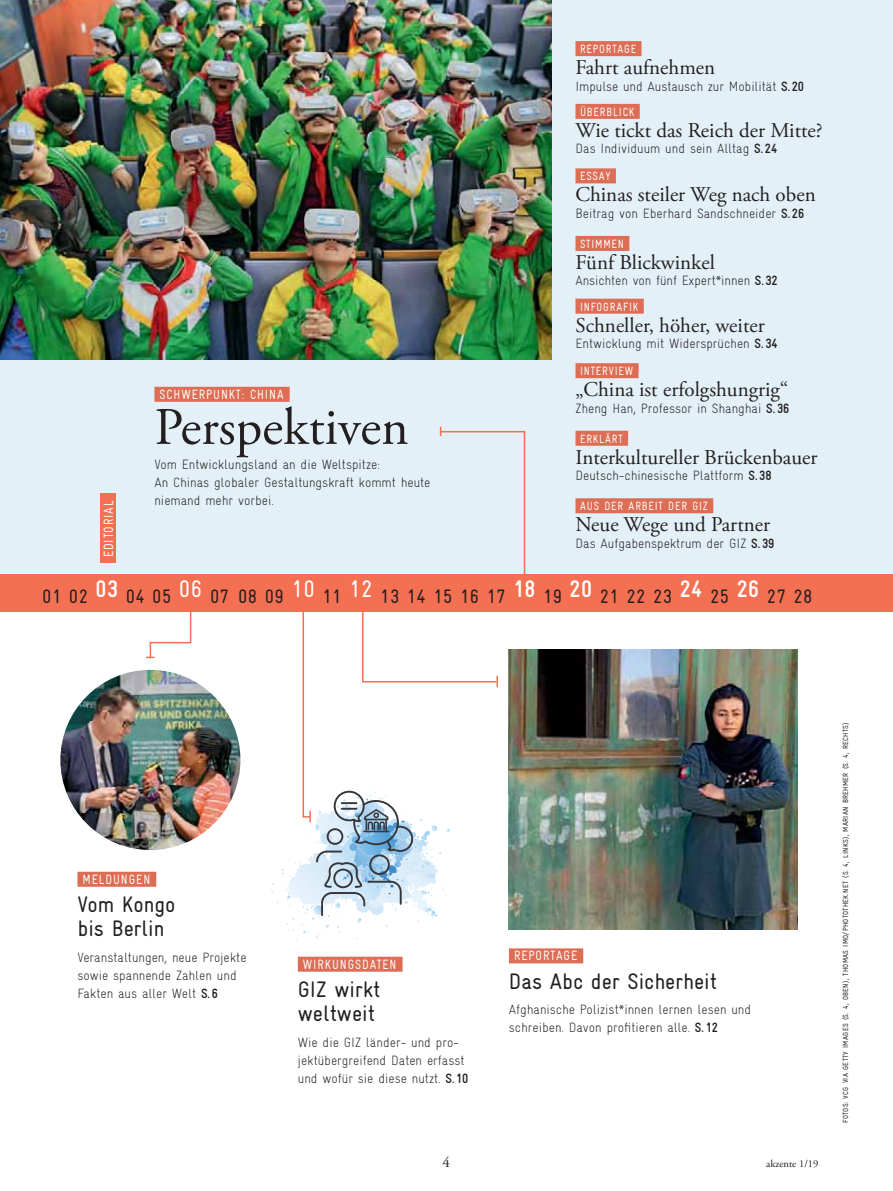
<style>
.page{position:relative;width:893px;height:1191px;background:#fff}
.page>*{position:absolute;margin:0;border:0;box-sizing:border-box;transform-origin:0 0}
.t1{font:52.5px "Adobe Garamond Pro";color:#231f20}
.t2{font:22.5px/24px "Gravur Condensed Reg CE";color:#231f20}
.t3{font:21px "Adobe Garamond Pro";color:#231f20}
.t4{font:19.5px "Gravur Condensed Reg CE";letter-spacing:.02em;color:#231f20}
.t5{font:15px "Adobe Garamond Pro";color:#231f20}
.t6{font:13.5px/18px "Gravur Condensed Light CE";color:#231f20}
.t7{font:13.5px "Gravur Condensed Reg CE";letter-spacing:.075em;color:#fff;scale:.9 1}
.t8{font:12px "Gravur Condensed Reg CE";letter-spacing:.075em;color:#fff;scale:.9 1}
.t9{font:10.5px "Adobe Garamond Pro";color:#231f20}
.t10{font:7.5px "Gravur Condensed Reg CE";letter-spacing:.04em;color:#231f20}
.s1{font-family:"Gravur Condensed Bold CE"}
</style>
<div class="page">
<div style="left:0;top:0;width:893px;height:583px;background:#e3f0f7"></div>
<div style="left:77px;top:871px;width:79px;height:15px;background:#dd6d54"></div>
<div style="left:298px;top:956px;width:105px;height:15px;background:#dd6d54"></div>
<img style="left:0;top:0;width:551px;height:359px">
<div style="left:0;top:574px;width:893px;height:37px;background:#f37052"></div>
<div style="left:154px;top:387px;width:136px;height:15px;background:#dd6d54"></div>
<div style="left:575px;top:41px;width:67px;height:15px;background:#dd6d54"></div>
<div style="left:575px;top:104px;width:65px;height:15px;background:#dd6d54"></div>
<div style="left:575px;top:168px;width:41px;height:15px;background:#dd6d54"></div>
<div style="left:575px;top:236px;width:54px;height:15px;background:#dd6d54"></div>
<div style="left:575px;top:299px;width:69px;height:15px;background:#dd6d54"></div>
<div style="left:575px;top:363px;width:64px;height:15px;background:#dd6d54"></div>
<div style="left:575px;top:431px;width:53px;height:15px;background:#dd6d54"></div>
<div style="left:575px;top:498px;width:138px;height:15px;background:#dd6d54"></div>
<img style="left:60px;top:670px;width:180px;height:180px;border-radius:50%">
<img style="left:509px;top:649px;width:289px;height:280px">
<div style="left:509px;top:948px;width:74px;height:15px;background:#dd6d54"></div>
<div style="left:101px;top:493px;width:15px;height:69px;background:#f37052"></div>
<svg style="left:146px;top:611px;width:46px;height:48px"></svg>
<svg style="left:271px;top:611px;width:227px;height:328px"></svg>
<svg style="left:439px;top:427px;width:87px;height:147px"></svg>
<p class="t7" style="left:103px;top:557px;width:65px;rotate:-90deg">EDITORIAL</p>
<p class="t7" style="left:160px;top:389px;width:139px">SCHWERPUNKT: CHINA</p>
<h1 class="t1" style="left:154px;top:406px;width:256px">Perspektiven</h1>
<p class="t6" style="left:154px;top:457px;width:278px">Vom Entwicklungsland an die Weltspitze:<br>An Chinas globaler Gestaltungskraft kommt heute niemand mehr vorbei.</p>
<p class="t8" style="left:580px;top:45px;width:64px">REPORTAGE</p>
<h3 class="t3" style="left:575px;top:59px;width:141px">Fahrt aufnehmen</h3>
<p class="t6" style="left:575px;top:78px;width:230px">Impulse und Austausch zur Mobilität <span class="s1">S. 20</span></p>
<p class="t8" style="left:580px;top:107px;width:62px">ÜBERBLICK</p>
<h3 class="t3" style="left:575px;top:122px;width:249px">Wie tickt das Reich der Mitte?</h3>
<p class="t6" style="left:575px;top:141px;width:203px">Das Individuum und sein Alltag <span class="s1">S. 24</span></p>
<p class="t8" style="left:580px;top:172px;width:35px">ESSAY</p>
<h3 class="t3" style="left:575px;top:186px;width:242px">Chinas steiler Weg nach oben</h3>
<p class="t6" style="left:575px;top:206px;width:230px">Beitrag von Eberhard Sandschneider <span class="s1">S. 26</span></p>
<p class="t8" style="left:580px;top:239px;width:50px">STIMMEN</p>
<h3 class="t3" style="left:575px;top:254px;width:141px">Fünf Blickwinkel</h3>
<p class="t6" style="left:575px;top:273px;width:204px">Ansichten von fünf Expert*innen <span class="s1">S. 32</span></p>
<p class="t8" style="left:580px;top:302px;width:66px">INFOGRAFIK</p>
<h3 class="t3" style="left:575px;top:316px;width:191px">Schneller, höher, weiter</h3>
<p class="t6" style="left:575px;top:336px;width:204px">Entwicklung mit Widersprüchen <span class="s1">S. 34</span></p>
<p class="t8" style="left:580px;top:366px;width:61px">INTERVIEW</p>
<h3 class="t3" style="left:575px;top:381px;width:214px">„China ist erfolgshungrig“</h3>
<p class="t6" style="left:575px;top:400px;width:215px">Zheng Han, Professor in Shanghai <span class="s1">S. 36</span></p>
<p class="t8" style="left:580px;top:434px;width:49px">ERKLÄRT</p>
<h3 class="t3" style="left:575px;top:448px;width:243px">Interkultureller Brückenbauer</h3>
<p class="t6" style="left:575px;top:468px;width:198px">Deutsch-chinesische Plattform <span class="s1">S. 38</span></p>
<p class="t8" style="left:580px;top:501px;width:144px">AUS DER ARBEIT DER GIZ</p>
<h3 class="t3" style="left:575px;top:516px;width:196px">Neue Wege und Partner</h3>
<p class="t6" style="left:575px;top:535px;width:200px">Das Aufgabenspektrum der GIZ <span class="s1">S. 39</span></p>
<h3 class="t4" style="left:42px;top:589px;width:772px">01 02 <sup>03</sup> 04 05 <sup>06</sup> 07 08 09 <sup>10</sup> 11 <sup>12</sup> 13 14 15 16 17 <sup>18</sup> 19 <sup>20</sup> 21 22 23 <sup>24</sup> 25 <sup>26</sup> 27 28</h3>
<p class="t7" style="left:83px;top:874px;width:77px">MELDUNGEN</p>
<h2 class="t2" style="left:77px;top:894px;width:99px">Vom Kongo bis Berlin</h2>
<p class="t6" style="left:77px;top:949px;width:171px">Veranstaltungen, neue Projekte sowie spannende Zahlen und<br>Fakten aus aller Welt <span class="s1">S. 6</span></p>
<p class="t7" style="left:303px;top:959px;width:106px">WIRKUNGSDATEN</p>
<h2 class="t2" style="left:298px;top:979px;width:84px">GIZ wirkt weltweit</h2>
<p class="t6" style="left:298px;top:1034px;width:172px">Wie die GIZ länder- und pro&shy;jektübergreifend Daten erfasst und wofür sie diese nutzt. <span class="s1">S. 10</span></p>
<p class="t7" style="left:514px;top:950px;width:72px">REPORTAGE</p>
<h2 class="t2" style="left:509px;top:971px;width:209px">Das Abc der Sicherheit</h2>
<p class="t6" style="left:509px;top:1002px;width:244px">Afghanische Polizist*innen lernen lesen und schreiben. Davon profitieren alle. <span class="s1">S. 12</span></p>
<p class="t5" style="left:442px;top:1155px;width:9px">4</p>
<p class="t9" style="left:766px;top:1159px;width:54px">akzente 1/19</p>
<p class="t10" style="left:843px;top:1122px;width:402px;rotate:-90deg">FOTOS: VCG VIA GETTY IMAGES (S. 4, OBEN), THOMAS IMO/PHOTOTHEK.NET (S. 4, LINKS), MARIAN BREHMER (S. 4, RECHTS)</p>
</div>
